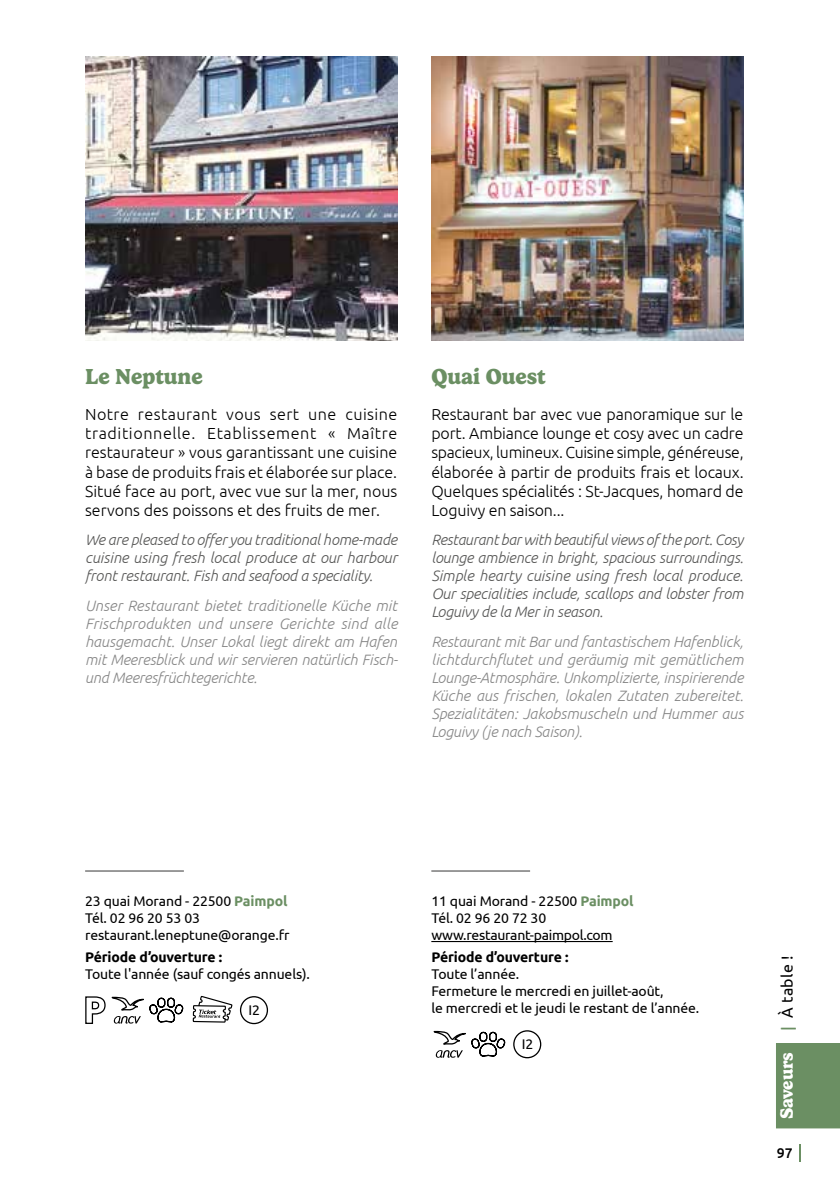
<style>
.page{position:relative;width:840px;height:1191px;background:#fff}
.page>*{position:absolute;margin:0;border:0;box-sizing:border-box;transform-origin:0 0}
.t1{font:700 22px "Gelica";color:#6b8f63}
.t2{font:700 18px "Gelica";color:#fff}
.t3{font:300 16px/19.2px "Ubuntu";color:#000;text-align:justify}
.t4{font:italic 300 15px/18px "Ubuntu";letter-spacing:-.01em;color:#878787;text-align:justify}
.t5{font:italic 300 15px/18px "Ubuntu";letter-spacing:-.01em;color:#575756;text-align:justify}
.t6{font:14px/16.8px "Ubuntu";letter-spacing:-.01em;color:#000}
.t7{font:700 14px "Ubuntu";letter-spacing:-.01em;color:#000}
.t8{font:500 14px "Ubuntu";color:#000}
.s1{font-weight:700;color:#6b8f63}
.s2{font-size:16px;color:#6b8f63}
.s3{font-family:"Ubuntu";font-weight:400;font-size:16px;color:#000}
</style>
<div class="page">
<div style="left:775px;top:1043px;width:64px;height:85px;background:#6b8f63"></div>
<img style="left:85px;top:57px;width:312px;height:283px">
<hr style="left:85px;top:870px;width:99px;height:1px;background:#373636">
<div style="left:240px;top:996px;width:28px;height:28px;border:1px solid #000;border-radius:50%"></div>
<svg style="left:85px;top:996px;width:99px;height:28px"></svg>
<svg style="left:193px;top:996px;width:39px;height:26px"></svg>
<img style="left:431px;top:57px;width:312px;height:283px">
<hr style="left:431px;top:941px;width:181px;height:1px;background:#000">
<hr style="left:431px;top:870px;width:99px;height:1px;background:#373636">
<div style="left:513px;top:1030px;width:28px;height:28px;border:1px solid #000;border-radius:50%"></div>
<svg style="left:433px;top:1031px;width:73px;height:27px"></svg>
<h1 class="t1" style="left:85px;top:363px;width:119px">Le Neptune</h1>
<p class="t3" style="left:85px;top:404px;width:313px">Notre restaurant vous sert une cuisine traditionnelle. Etablissement « Maître restaurateur » vous garantissant une cuisine à base de produits frais et élaborée sur place.<br>Situé face au port, avec vue sur la mer, nous servons des poissons et des fruits de mer.</p>
<p class="t5" style="left:85px;top:531px;width:313px">We are pleased to offer you traditional home-made cuisine using fresh local produce at our harbour front restaurant. Fish and seafood a speciality.</p>
<p class="t4" style="left:85px;top:596px;width:314px">Unser Restaurant bietet traditionelle Küche mit Frischprodukten und unsere Gerichte sind alle hausgemacht. Unser Lokal liegt direkt am Hafen mit Meeresblick und wir servieren natürlich Fisch&shy;und Meeresfrüchtegerichte.</p>
<h1 class="t1" style="left:431px;top:363px;width:116px">Quai Ouest</h1>
<p class="t3" style="left:431px;top:404px;width:314px">Restaurant bar avec vue panoramique sur le port. Ambiance lounge et cosy avec un cadre spacieux, lumineux. Cuisine simple, généreuse, élaborée à partir de produits frais et locaux.<br>Quelques spécialités : St-Jacques, homard de Loguivy en saison...</p>
<p class="t5" style="left:431px;top:531px;width:313px">Restaurant bar with beautiful views of the port. Cosy lounge ambience in bright, spacious surroundings.<br>Simple hearty cuisine using fresh local produce.<br>Our specialities include, scallops and lobster from Loguivy de la Mer in season.</p>
<p class="t4" style="left:431px;top:632px;width:313px">Restaurant mit Bar und fantastischem Hafenblick, lichtdurchflutet und geräumig mit gemütlichem Lounge-Atmosphäre. Unkomplizierte, inspirierende Küche aus frischen, lokalen Zutaten zubereitet.<br>Spezialitäten: Jakobsmuscheln und Hummer aus Loguivy (je nach Saison).</p>
<p class="t6" style="left:85px;top:892px;width:206px">23 quai Morand - 22500 <span class="s1">Paimpol<br></span>Tél. 02 96 20 53 03 restaurant.leneptune@orange.fr</p>
<p class="t7" style="left:85px;top:948px;width:138px">Période d’ouverture :</p>
<p class="t6" style="left:85px;top:965px;width:226px">Toute l'année (sauf congés annuels).</p>
<p class="t6" style="left:248px;top:1001px;width:13px">I2</p>
<p class="t6" style="left:431px;top:892px;width:204px">11 quai Morand - 22500 <span class="s1">Paimpol<br></span>Tél. 02 96 20 72 30 www.restaurant-paimpol.com</p>
<p class="t7" style="left:431px;top:948px;width:138px">Période d’ouverture :</p>
<p class="t6" style="left:431px;top:965px;width:269px">Toute l’année.<br>Fermeture le mercredi en juillet-août,<br>le mercredi et le jeudi le restant de l’année.</p>
<p class="t6" style="left:521px;top:1035px;width:13px">I2</p>
<p class="t2" style="left:775px;top:1119px;width:165px;rotate:-90deg">Saveurs <span class="s2">|</span> <span class="s3">À table !</span></p>
<p class="t8" style="left:776px;top:1143px;width:17px">97</p>
</div>
